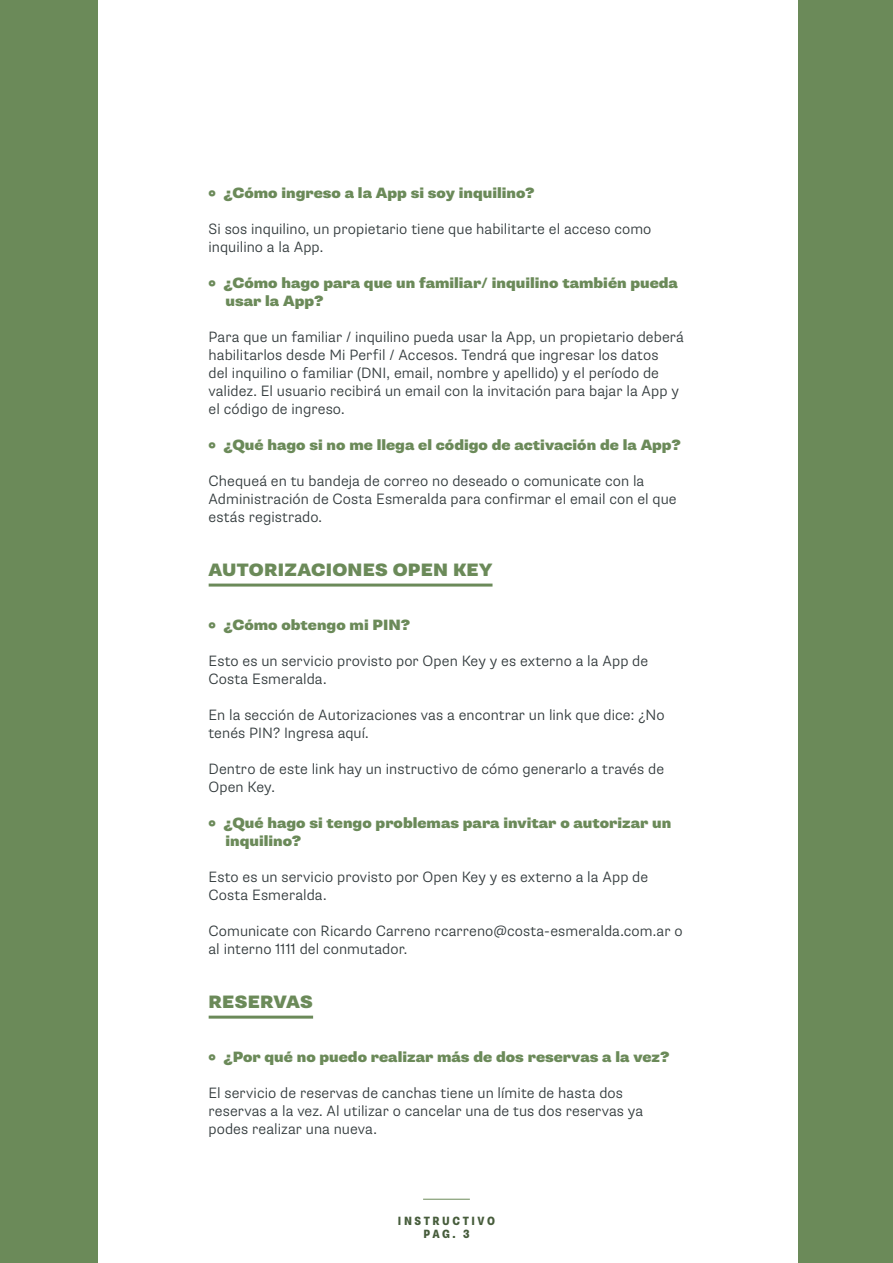
<style>
.page{position:relative;width:893px;height:1263px;background:#fff}
.page>*{position:absolute;margin:0;border:0;box-sizing:border-box;transform-origin:0 0}
.t1{font:900 18px "Supria Sans";letter-spacing:.015em;color:#6b8a59}
.t2{font:300 15px/18px "Supria Sans";letter-spacing:.005em;color:#31393b}
.t3{font:900 15px/18px "Supria Sans";color:#6b8a59}
.t4{font:800 condensed 12px/12.9px "Supria Sans";letter-spacing:.215em;color:#465c3b;text-align:center}
</style>
<div class="page">
<div style="left:0;top:0;width:98px;height:1263px;background:#6b8a59"></div>
<div style="left:798px;top:0;width:95px;height:1263px;background:#6b8a59"></div>
<hr style="left:423px;top:1199px;width:47px;height:1px;background:#6b8a59">
<hr style="left:209px;top:584px;width:283px;height:3px;background:#6b8a59">
<hr style="left:209px;top:1016px;width:104px;height:3px;background:#6b8a59">
<p class="t3" style="left:209px;top:184px;width:328px">° ¿Cómo ingreso a la App si soy inquilino?</p>
<p class="t2" style="left:209px;top:220px;width:444px">Si sos inquilino, un propietario tiene que habilitarte el acceso como inquilino a la App.</p>
<p class="t3" style="left:226px;top:274px;width:454px;text-indent:-17px">° ¿Cómo hago para que un familiar/ inquilino también pueda usar la App?</p>
<p class="t2" style="left:209px;top:328px;width:477px">Para que un familiar / inquilino pueda usar la App, un propietario deberá habilitarlos desde Mi Perfil / Accesos. Tendrá que ingresar los datos<br>del inquilino o familiar (DNI, email, nombre y apellido) y el período de validez. El usuario recibirá un email con la invitación para bajar la App y el código de ingreso.</p>
<p class="t3" style="left:209px;top:436px;width:474px">° ¿Qué hago si no me llega el código de activación de la App?</p>
<p class="t2" style="left:209px;top:472px;width:470px">Chequeá en tu bandeja de correo no deseado o comunicate con la<br>Administración de Costa Esmeralda para confirmar el email con el que estás registrado.</p>
<p class="t1" style="left:209px;top:559px;width:285px">AUTORIZACIONES OPEN KEY</p>
<p class="t3" style="left:209px;top:616px;width:203px">° ¿Cómo obtengo mi PIN?</p>
<p class="t2" style="left:209px;top:652px;width:441px">Esto es un servicio provisto por Open Key y es externo a la App de<br>Costa Esmeralda.</p>
<p class="t2" style="left:209px;top:706px;width:458px">En la sección de Autorizaciones vas a encontrar un link que dice: ¿No tenés PIN? Ingresa aquí.</p>
<p class="t2" style="left:209px;top:760px;width:457px">Dentro de este link hay un instructivo de cómo generarlo a través de<br>Open Key.</p>
<p class="t3" style="left:226px;top:814px;width:447px;text-indent:-17px">° ¿Qué hago si tengo problemas para invitar o autorizar un inquilino?</p>
<p class="t2" style="left:209px;top:868px;width:441px">Esto es un servicio provisto por Open Key y es externo a la App de<br>Costa Esmeralda.</p>
<p class="t2" style="left:209px;top:922px;width:476px">Comunicate con Ricardo Carreno rcarreno@costa-esmeralda.com.ar o al interno 1111 del conmutador.</p>
<p class="t1" style="left:209px;top:991px;width:106px">RESERVAS</p>
<p class="t3" style="left:209px;top:1048px;width:463px">° ¿Por qué no puedo realizar más de dos reservas a la vez?</p>
<p class="t2" style="left:209px;top:1084px;width:436px">El servicio de reservas de canchas tiene un límite de hasta dos reservas a la vez. Al utilizar o cancelar una de tus dos reservas ya podes realizar una nueva.</p>
<p class="t4" style="left:398px;top:1215px;width:99px">INSTRUCTIVO<br>PAG. 3</p>
</div>
